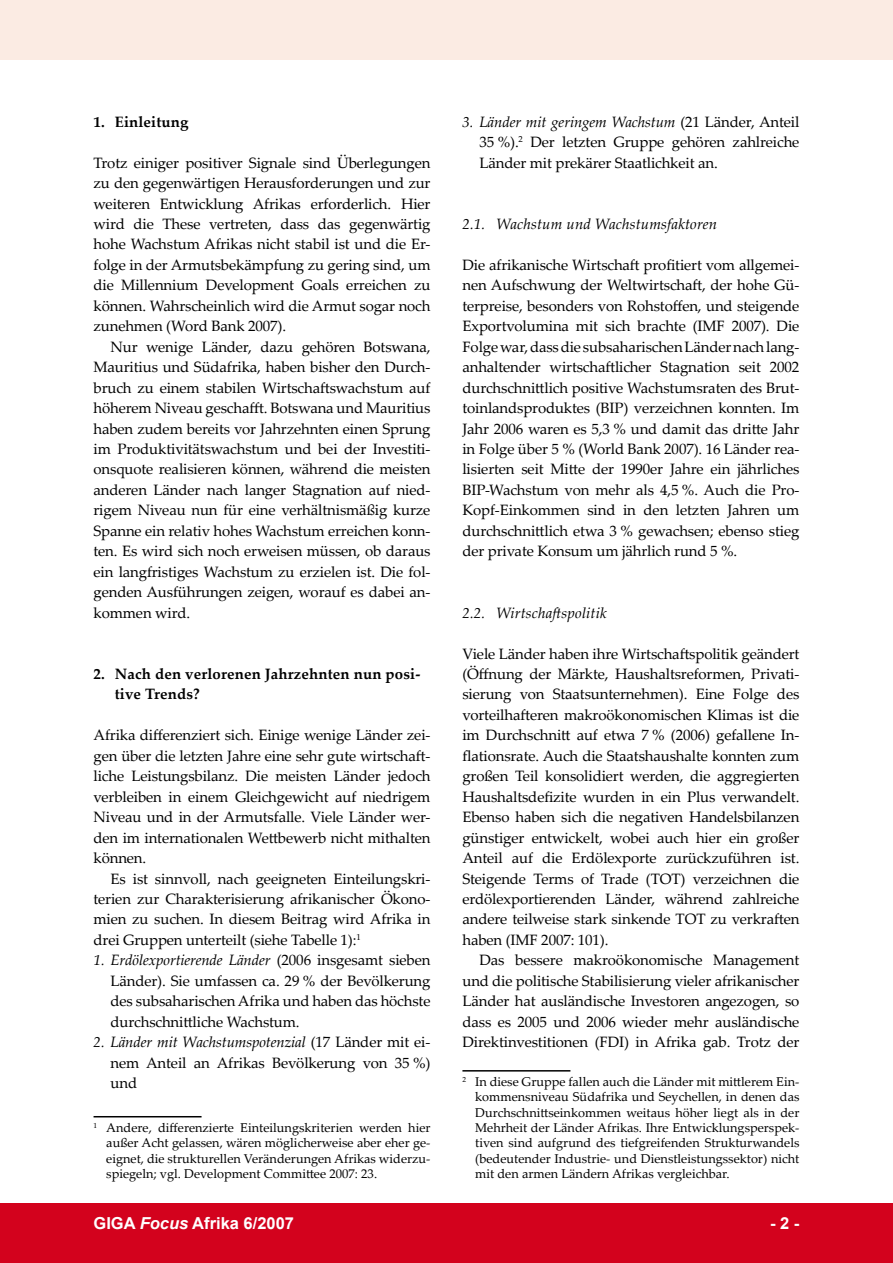
<style>
.page{position:relative;width:893px;height:1263px;background:#fff}
.page>*{position:absolute;margin:0;border:0;box-sizing:border-box;transform-origin:0 0}
.t1{font:700 16.5px "Arial";color:#fff}
.t2{font:15px/20.4px "Palatino Linotype";letter-spacing:-.01em;color:#000;text-align:justify}
.t3{font:700 15px/20.4px "Palatino Linotype";letter-spacing:.01em;color:#000}
.t4{font:italic 15px "Palatino Linotype";letter-spacing:.01em;color:#000}
.t5{font:12.75px/15.3px "Palatino Linotype";color:#000;text-align:justify}
.s1{font-style:italic}
</style>
<div class="page">
<div style="left:0;top:1203px;width:893px;height:60px;background:#d3021d"></div>
<div style="left:0;top:0;width:893px;height:60px;background:#fbebe3"></div>
<hr style="left:94px;top:1116px;width:108px;height:1px;background:#000">
<hr style="left:462px;top:1070px;width:108px;height:1px;background:#000">
<p class="t3" style="left:94px;top:111px;width:97px">1. Einleitung</p>
<p class="t2" style="left:94px;top:152px;width:339px">Trotz einiger positiver Signale sind Überlegungen zu den gegenwärtigen Herausforderungen und zur weiteren Entwicklung Afrikas erforderlich. Hier wird die These vertreten, dass das gegenwärtig hohe Wachstum Afrikas nicht stabil ist und die Er&shy;folge in der Armutsbekämpfung zu gering sind, um die Millennium Development Goals erreichen zu können. Wahrscheinlich wird die Armut sogar noch zunehmen (Word Bank 2007).</p>
<p class="t2" style="left:94px;top:336px;width:339px;text-indent:17px">Nur wenige Länder, dazu gehören Botswana, Mauritius und Südafrika, haben bisher den Durch&shy;bruch zu einem stabilen Wirtschaftswachstum auf höherem Niveau geschafft. Botswana und Mauritius haben zudem bereits vor Jahrzehnten einen Sprung im Produktivitätswachstum und bei der Investiti&shy;onsquote realisieren können, während die meisten anderen Länder nach langer Stagnation auf nied&shy;rigem Niveau nun für eine verhältnismäßig kurze Spanne ein relativ hohes Wachstum erreichen konn&shy;ten. Es wird sich noch erweisen müssen, ob daraus ein langfristiges Wachstum zu erzielen ist. Die fol&shy;genden Ausführungen zeigen, worauf es dabei an&shy;kommen wird.</p>
<p class="t3" style="left:115px;top:663px;width:307px;text-indent:-21px">2. Nach den verlorenen Jahrzehnten nun posi&shy;tive Trends?</p>
<p class="t2" style="left:94px;top:724px;width:339px">Afrika differenziert sich. Einige wenige Länder zei&shy;gen über die letzten Jahre eine sehr gute wirtschaft&shy;liche Leistungsbilanz. Die meisten Länder jedoch verbleiben in einem Gleichgewicht auf niedrigem Niveau und in der Armutsfalle. Viele Länder wer&shy;den im internationalen Wettbewerb nicht mithalten können.</p>
<p class="t2" style="left:94px;top:868px;width:338px;text-indent:17px">Es ist sinnvoll, nach geeigneten Einteilungskri&shy;terien zur Charakterisierung afrikanischer Ökono&shy;mien zu suchen. In diesem Beitrag wird Afrika in drei Gruppen unterteilt (siehe Tabelle 1):</p>
<p class="t2" style="left:111px;top:949px;width:321px;text-indent:-17px"><span class="s1">1. Erdölexportierende Länder</span> (2006 insgesamt sieben Länder). Sie umfassen ca. 29 % der Bevölkerung des subsaharischen Afrika und haben das höchste durchschnittliche Wachstum.</p>
<p class="t2" style="left:111px;top:1031px;width:321px;text-indent:-17px"><span class="s1">2. Länder mit Wachstumspotenzial</span> (17 Länder mit ei&shy;nem Anteil an Afrikas Bevölkerung von 35 %) und</p>
<p class="t5" style="left:106px;top:1119px;width:326px">Andere, differenzierte Einteilungskriterien werden hier außer Acht gelassen, wären möglicherweise aber eher ge&shy;eignet, die strukturellen Veränderungen Afrikas widerzu&shy;spiegeln; vgl. Development Committee 2007: 23.</p>
<p class="t2" style="left:479px;top:111px;width:321px;text-indent:-17px"><span class="s1">3. Länder mit geringem Wachstum</span> (21 Länder, Anteil 35 %). Der letzten Gruppe gehören zahlreiche Länder mit prekärer Staatlichkeit an.</p>
<p class="t4" style="left:462px;top:213px;width:256px">2.1. Wachstum und Wachstumsfaktoren</p>
<p class="t2" style="left:462px;top:254px;width:339px">Die afrikanische Wirtschaft profitiert vom allgemei&shy;nen Aufschwung der Weltwirtschaft, der hohe Gü&shy;terpreise, besonders von Rohstoffen, und steigende Exportvolumina mit sich brachte (IMF 2007). Die Folge war, dass die subsaharischen Länder nach lang&shy;anhaltender wirtschaftlicher Stagnation seit 2002 durchschnittlich positive Wachstumsraten des Brut&shy;toinlandsproduktes (BIP) verzeichnen konnten. Im Jahr 2006 waren es 5,3 % und damit das dritte Jahr in Folge über 5 % (World Bank 2007). 16 Länder rea&shy;lisierten seit Mitte der 1990er Jahre ein jährliches BIP-Wachstum von mehr als 4,5 %. Auch die Pro-Kopf-Einkommen sind in den letzten Jahren um durchschnittlich etwa 3 % gewachsen; ebenso stieg der private Konsum um jährlich rund 5 %.</p>
<p class="t4" style="left:462px;top:602px;width:146px">2.2. Wirtschaftspolitik</p>
<p class="t2" style="left:462px;top:643px;width:338px">Viele Länder haben ihre Wirtschaftspolitik geändert (Öffnung der Märkte, Haushaltsreformen, Privati&shy;sierung von Staatsunternehmen). Eine Folge des vorteilhafteren makroökonomischen Klimas ist die im Durchschnitt auf etwa 7 % (2006) gefallene In&shy;flationsrate. Auch die Staatshaushalte konnten zum großen Teil konsolidiert werden, die aggregierten Haushaltsdefizite wurden in ein Plus verwandelt.<br>Ebenso haben sich die negativen Handelsbilanzen günstiger entwickelt, wobei auch hier ein großer Anteil auf die Erdölexporte zurückzuführen ist.<br>Steigende Terms of Trade (TOT) verzeichnen die erdölexportierenden Länder, während zahlreiche andere teilweise stark sinkende TOT zu verkraften haben (IMF 2007: 101).</p>
<p class="t2" style="left:462px;top:949px;width:339px;text-indent:17px">Das bessere makroökonomische Management und die politische Stabilisierung vieler afrikanischer Länder hat ausländische Investoren angezogen, so dass es 2005 und 2006 wieder mehr ausländische Direktinvestitionen (FDI) in Afrika gab. Trotz der</p>
<p class="t5" style="left:475px;top:1074px;width:326px">In diese Gruppe fallen auch die Länder mit mittlerem Ein&shy;kommensniveau Südafrika und Seychellen, in denen das Durchschnittseinkommen weitaus höher liegt als in der Mehrheit der Länder Afrikas. Ihre Entwicklungsperspek&shy;tiven sind aufgrund des tiefgreifenden Strukturwandels (bedeutender Industrie- und Dienstleistungssektor) nicht mit den armen Ländern Afrikas vergleichbar.</p>
<p class="t1" style="left:94px;top:1212px;width:202px">GIGA <span class="s1">Focus</span> Afrika 6/2007</p>
<p class="t1" style="left:770px;top:1212px;width:31px">- -</p>
</div>
